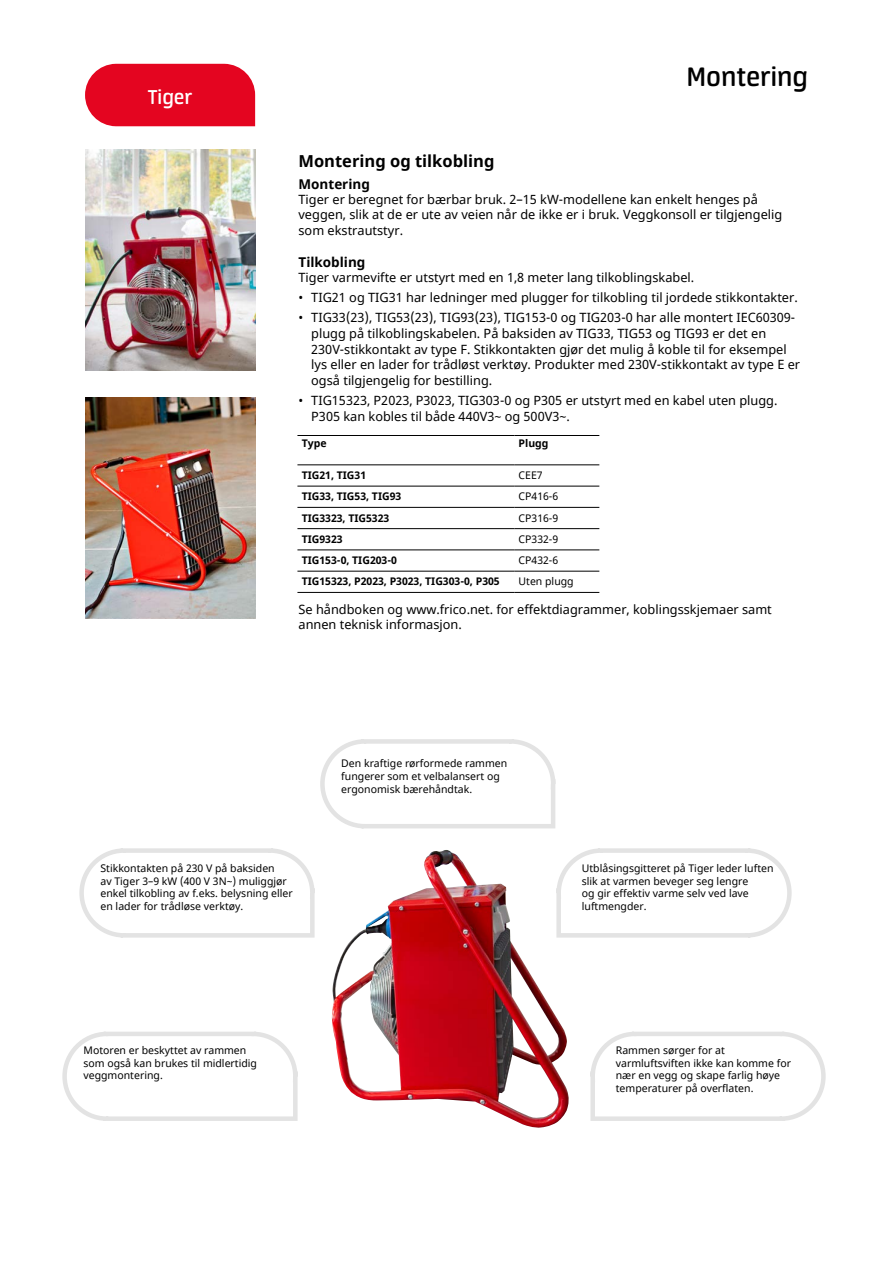
<style>
.page{position:relative;width:893px;height:1263px;background:#fff}
.page>*{position:absolute;margin:0;border:0;box-sizing:border-box;transform-origin:0 0}
.t1{font:600 30px "Neuron";color:#000}
.t2{font:600 22.5px "Neuron";color:#fff}
.t3{font:700 16.5px "Noto Sans";color:#000}
.t4{font:700 13.5px "Noto Sans";color:#000}
.t5{font:12.75px/15.8px "Noto Sans";color:#000}
.t6{font:10.5px/12.6px "Noto Sans";color:#000}
.t7{font:700 10.5px "Noto Sans";color:#000}
</style>
<div class="page">
<img style="left:332px;top:850px;width:237px;height:278px">
<img style="left:85px;top:150px;width:170px;height:221px">
<img style="left:85px;top:398px;width:170px;height:221px">
<div style="left:85px;top:64px;width:170px;height:62px;background:#e40520"></div>
<svg style="left:320px;top:739px;width:236px;height:90px"></svg>
<svg style="left:79px;top:848px;width:236px;height:90px"></svg>
<svg style="left:554px;top:848px;width:238px;height:92px"></svg>
<svg style="left:590px;top:1031px;width:236px;height:90px"></svg>
<svg style="left:62px;top:1031px;width:236px;height:90px"></svg>
<hr style="left:297px;top:435px;width:217px;height:1px;background:#000">
<hr style="left:514px;top:435px;width:85px;height:1px;background:#000">
<hr style="left:297px;top:464px;width:217px;height:1px;background:#000">
<hr style="left:514px;top:464px;width:85px;height:1px;background:#000">
<hr style="left:297px;top:592px;width:217px;height:1px;background:#000">
<hr style="left:514px;top:592px;width:85px;height:1px;background:#000">
<hr style="left:297px;top:486px;width:217px;height:1px;background:#000">
<hr style="left:514px;top:486px;width:85px;height:1px;background:#000">
<hr style="left:297px;top:507px;width:217px;height:1px;background:#000">
<hr style="left:514px;top:507px;width:85px;height:1px;background:#000">
<hr style="left:297px;top:528px;width:217px;height:1px;background:#000">
<hr style="left:514px;top:528px;width:85px;height:1px;background:#000">
<hr style="left:297px;top:550px;width:217px;height:1px;background:#000">
<hr style="left:514px;top:550px;width:85px;height:1px;background:#000">
<hr style="left:297px;top:571px;width:217px;height:1px;background:#000">
<hr style="left:514px;top:571px;width:85px;height:1px;background:#000">
<h2 class="t2" style="left:148px;top:85px;width:46px">Tiger</h2>
<h1 class="t1" style="left:687px;top:60px;width:123px">Montering</h1>
<p class="t3" style="left:298px;top:150px;width:198px">Montering og tilkobling</p>
<p class="t4" style="left:298px;top:174px;width:73px">Montering</p>
<p class="t5" style="left:298px;top:192px;width:485px;line-height:15.3px">Tiger er beregnet for bærbar bruk. 2–15 kW-modellene kan enkelt henges på veggen, slik at de er ute av veien når de ikke er i bruk. Veggkonsoll er tilgjengelig som ekstrautstyr.</p>
<p class="t4" style="left:298px;top:252px;width:68px">Tilkobling</p>
<p class="t5" style="left:298px;top:270px;width:397px">Tiger varmevifte er utstyrt med en 1,8 meter lang tilkoblingskabel.</p>
<p class="t5" style="left:298px;top:290px;width:501px">• TIG21 og TIG31 har ledninger med plugger for tilkobling til jordede stikkontakter.</p>
<p class="t5" style="left:311px;top:310px;width:490px;text-indent:-13px">• TIG33(23), TIG53(23), TIG93(23), TIG153-0 og TIG203-0 har alle montert IEC60309- plugg på tilkoblingskabelen. På baksiden av TIG33, TIG53 og TIG93 er det en 230V-stikkontakt av type F. Stikkontakten gjør det mulig å koble til for eksempel lys eller en lader for trådløst verktøy. Produkter med 230V-stikkontakt av type E er også tilgjengelig for bestilling.</p>
<p class="t5" style="left:311px;top:393px;width:468px;text-indent:-13px">• TIG15323, P2023, P3023, TIG303-0 og P305 er utstyrt med en kabel uten plugg.<br>P305 kan kobles til både 440V3~ og 500V3~.</p>
<p class="t7" style="left:302px;top:436px;width:26px">Type</p>
<p class="t7" style="left:519px;top:436px;width:31px">Plugg</p>
<p class="t7" style="left:302px;top:468px;width:66px">TIG21, TIG31</p>
<p class="t6" style="left:519px;top:469px;width:26px">CEE7</p>
<p class="t7" style="left:302px;top:489px;width:101px">TIG33, TIG53, TIG93</p>
<p class="t6" style="left:519px;top:491px;width:41px">CP416-6</p>
<p class="t7" style="left:302px;top:510px;width:89px">TIG3323, TIG5323</p>
<p class="t6" style="left:519px;top:512px;width:41px">CP316-9</p>
<p class="t7" style="left:302px;top:532px;width:42px">TIG9323</p>
<p class="t6" style="left:519px;top:533px;width:41px">CP332-9</p>
<p class="t7" style="left:302px;top:553px;width:97px">TIG153-0, TIG203-0</p>
<p class="t6" style="left:519px;top:554px;width:41px">CP432-6</p>
<p class="t7" style="left:302px;top:574px;width:199px">TIG15323, P2023, P3023, TIG303-0, P305</p>
<p class="t6" style="left:519px;top:576px;width:57px">Uten plugg</p>
<p class="t5" style="left:298px;top:602px;width:475px;line-height:15.3px">Se håndboken og www.frico.net. for effektdiagrammer, koblingsskjemaer samt annen teknisk informasjon.</p>
<p class="t6" style="left:341px;top:758px;width:168px">Den kraftige rørformede rammen fungerer som et velbalansert og ergonomisk bærehåndtak.</p>
<p class="t6" style="left:100px;top:862px;width:194px">Stikkontakten på 230 V på baksiden<br>av Tiger 3–9 kW (400 V 3N~) muliggjør enkel tilkobling av f.eks. belysning eller en lader for trådløse verktøy.</p>
<p class="t6" style="left:83px;top:1044px;width:175px">Motoren er beskyttet av rammen som også kan brukes til midlertidig veggmontering.</p>
<p class="t6" style="left:582px;top:862px;width:193px">Utblåsingsgitteret på Tiger leder luften slik at varmen beveger seg lengre<br>og gir effektiv varme selv ved lave luftmengder.</p>
<p class="t6" style="left:616px;top:1044px;width:177px">Rammen sørger for at varmluftsviften ikke kan komme for nær en vegg og skape farlig høye temperaturer på overflaten.</p>
</div>
